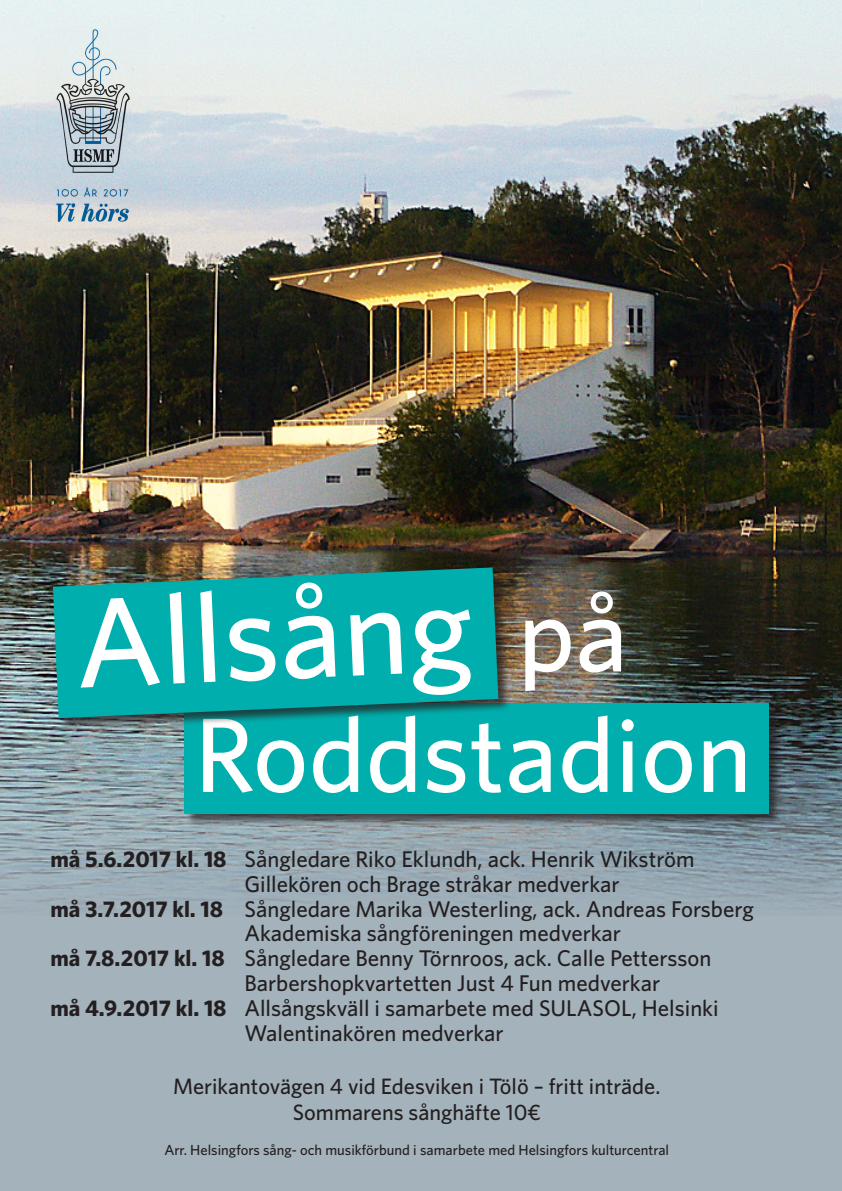
<style>
.page{position:relative;width:842px;height:1191px;background:#a4b2bb}
.page>*{position:absolute;margin:0;border:0;box-sizing:border-box;transform-origin:0 0}
.t1{font:500 126.5px "Whitney";color:#fff}
.t2{font:500 106.5px "Whitney";color:#fff}
.t3{font:500 105.9px "Whitney";color:#fff}
.t4{font:500 22.7px/24.8px "Whitney";color:#231f20}
.t5{font:500 22.3px "Whitney";color:#231f20}
.yhteistyössä{font:500 14.5px "Whitney";color:#231f20}
.s1{font-weight:700}
</style>
<div class="page">
<img style="left:0;top:0;width:842px;height:910px">
<img style="left:35px;top:28px;width:114px;height:210px">
<div style="left:185px;top:703px;width:597px;height:124px;background:#231f20;opacity:.75"></div>
<div style="left:185px;top:703px;width:584px;height:111px;background:#00afad"></div>
<div style="left:53px;top:567px;width:458px;height:164px;background:#231f20;opacity:.75"></div>
<svg style="left:53px;top:567px;width:445px;height:151px;background:#08a4a1"></svg>
<p class="t1" style="left:72px;top:559px;width:399px;rotate:-2deg">Allsång</p>
<p class="t2" style="left:518px;top:564px;width:112px">på</p>
<p class="t3" style="left:194px;top:685px;width:559px">Roddstadion</p>
<p class="t4" style="left:50px;top:846px;width:646px"><span class="s1">må 5.6.2017 kl. 18</span> Sångledare Riko Eklundh, ack. Henrik Wikström</p>
<p class="t4" style="left:244px;top:871px;width:377px">Gillekören och Brage stråkar medverkar</p>
<p class="t4" style="left:244px;top:896px;width:511px;text-indent:-194px"><span class="s1">må 3.7.2017 kl. 18</span> Sångledare Marika Westerling, ack. Andreas Forsberg<br>Akademiska sångföreningen medverkar</p>
<p class="t4" style="left:50px;top:945px;width:662px"><span class="s1">må 7.8.2017 kl. 18</span> Sångledare Benny Törnroos, ack. Calle Pettersson</p>
<p class="t4" style="left:244px;top:970px;width:417px">Barbershopkvartetten Just 4 Fun medverkar</p>
<p class="t4" style="left:244px;top:995px;width:476px;text-indent:-194px"><span class="s1">må 4.9.2017 kl. 18</span> Allsångskväll i samarbete med SULASOL, Helsinki<br>Walentinakören medverkar</p>
<p class="t5" style="left:173px;top:1071px;width:489px">Merikantovägen 4 vid Edesviken i Tölö – fritt inträde.</p>
<p class="t5" style="left:293px;top:1097px;width:250px">Sommarens sånghäfte 10€</p>
<p class="yhteistyössä" style="left:164px;top:1140px;width:506px">Arr. Helsingfors sång- och musikförbund i samarbete med Helsingfors kulturcentral</p>
</div>
